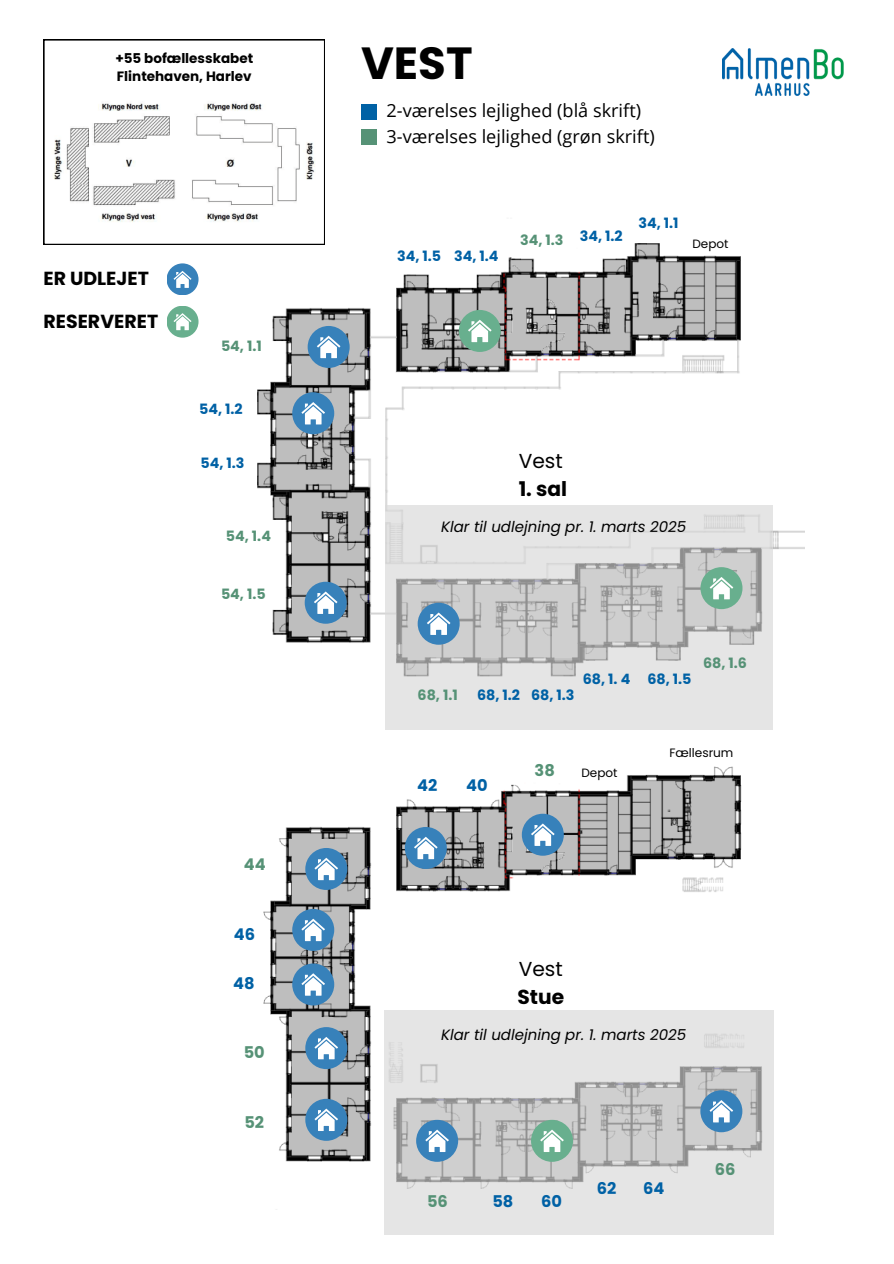
<style>
.page{position:relative;width:894px;height:1264px;background:#fff}
.page>*{position:absolute;margin:0;border:0;box-sizing:border-box;transform-origin:0 0}
.t1{font:700 45px "Poppins";color:#000}
.t2{font:20.25px/28.2px "Poppins";color:#000}
.t3{font:700 20.25px "Poppins";color:#000}
.t4{font:700 18.9px "Poppins";color:#000}
.t5{font:18.15px/25.2px "Open Sans";color:#000}
.t6{font:700 16.2px "Poppins";color:#0061a5}
.t7{font:700 16.2px "Poppins";color:#569276}
.t8{font:italic 15px "Poppins";color:#000}
.t9{font:700 14.25px "Poppins";color:#0061a5}
.t10{font:700 14.25px "Poppins";color:#569276}
.t11{font:700 13.5px/18px "Poppins";color:#000}
.t12{font:12.15px "Poppins";color:#000}
.t13{font:12px "Poppins";color:#000}
.s1{font-weight:400;color:#fff}
.s2{font-weight:700}
</style>
<div class="page">
<img style="left:722px;top:49px;width:121px;height:46px">
<div style="left:361px;top:104px;width:15px;height:15px;background:#0061a5"></div>
<div style="left:361px;top:129px;width:15px;height:15px;background:#569276"></div>
<img style="left:244px;top:243px;width:560px;height:992px">
<svg style="left:385px;top:505px;width:387px;height:225px;background:#d7d7d7"></svg>
<svg style="left:43px;top:39px;width:282px;height:205px"></svg>
<img style="left:49px;top:92px;width:272px;height:131px">
<div style="left:479px;top:443px;width:137px;height:59px;background:#fff"></div>
<div style="left:479px;top:950px;width:137px;height:59px;background:#fff"></div>
<div style="left:305px;top:848px;width:42px;height:42px;background:#3781ba;border-radius:50%"></div>
<svg style="left:314px;top:857px;width:24px;height:23px"></svg>
<div style="left:292px;top:908px;width:42px;height:42px;background:#3781ba;border-radius:50%"></div>
<svg style="left:301px;top:918px;width:24px;height:23px"></svg>
<div style="left:305px;top:1027px;width:42px;height:42px;background:#3781ba;border-radius:50%"></div>
<svg style="left:314px;top:1037px;width:24px;height:22px"></svg>
<svg style="left:383px;top:1010px;width:390px;height:225px;background:#d9d9d9"></svg>
<div style="left:416px;top:1119px;width:42px;height:42px;background:#3781ba;border-radius:50%"></div>
<svg style="left:425px;top:1129px;width:24px;height:22px"></svg>
<div style="left:166px;top:263px;width:32px;height:32px;background:#3781ba;border-radius:50%"></div>
<svg style="left:173px;top:271px;width:18px;height:17px"></svg>
<div style="left:305px;top:1098px;width:42px;height:42px;background:#3781ba;border-radius:50%"></div>
<svg style="left:314px;top:1108px;width:24px;height:22px"></svg>
<div style="left:292px;top:963px;width:42px;height:42px;background:#3781ba;border-radius:50%"></div>
<svg style="left:301px;top:973px;width:24px;height:22px"></svg>
<div style="left:292px;top:392px;width:42px;height:42px;background:#3781ba;border-radius:50%"></div>
<svg style="left:301px;top:402px;width:24px;height:22px"></svg>
<div style="left:404px;top:827px;width:42px;height:42px;background:#3781ba;border-radius:50%"></div>
<svg style="left:414px;top:836px;width:23px;height:23px"></svg>
<div style="left:458px;top:310px;width:42px;height:42px;background:#68af8e;border-radius:50%"></div>
<svg style="left:468px;top:320px;width:23px;height:22px"></svg>
<div style="left:166px;top:306px;width:32px;height:31px;background:#68af8e;border-radius:50%"></div>
<svg style="left:173px;top:313px;width:18px;height:17px"></svg>
<div style="left:700px;top:1090px;width:42px;height:42px;background:#3781ba;border-radius:50%"></div>
<svg style="left:709px;top:1100px;width:24px;height:22px"></svg>
<div style="left:700px;top:567px;width:42px;height:42px;background:#68af8e;border-radius:50%"></div>
<svg style="left:709px;top:577px;width:24px;height:22px"></svg>
<div style="left:521px;top:813px;width:42px;height:42px;background:#3781ba;border-radius:50%"></div>
<svg style="left:531px;top:823px;width:23px;height:23px"></svg>
<div style="left:304px;top:581px;width:42px;height:42px;background:#3781ba;border-radius:50%"></div>
<svg style="left:314px;top:591px;width:23px;height:23px"></svg>
<div style="left:307px;top:326px;width:42px;height:42px;background:#3781ba;border-radius:50%"></div>
<svg style="left:317px;top:336px;width:23px;height:22px"></svg>
<div style="left:531px;top:1119px;width:42px;height:42px;background:#68af8e;border-radius:50%"></div>
<svg style="left:540px;top:1129px;width:23px;height:22px"></svg>
<div style="left:417px;top:602px;width:42px;height:42px;background:#3781ba;border-radius:50%"></div>
<svg style="left:427px;top:612px;width:23px;height:23px"></svg>
<p class="t11" style="left:115px;top:49px;width:139px">+55 bofællesskabet<br>Flintehaven, Harlev</p>
<p class="t4" style="left:43px;top:265px;width:107px">ER UDLEJET</p>
<p class="t4" style="left:43px;top:308px;width:116px">RESERVERET</p>
<p class="t10" style="left:221px;top:336px;width:42px">54, 1.1</p>
<p class="t9" style="left:199px;top:399px;width:45px">54, 1.2</p>
<p class="t9" style="left:200px;top:453px;width:46px">54, 1.3</p>
<p class="t10" style="left:226px;top:526px;width:47px">54, 1.4</p>
<h5 class="t10" style="left:221px;top:584px;width:46px">54, 1.5</h5>
<h3 class="t7" style="left:244px;top:853px;width:23px">44</h3>
<p class="t6" style="left:234px;top:922px;width:23px">46</p>
<p class="t6" style="left:233px;top:971px;width:23px">48</p>
<p class="t7" style="left:244px;top:1041px;width:23px">50</p>
<p class="t7" style="left:244px;top:1111px;width:21px">52</p>
<h5 class="t1" style="left:361px;top:31px;width:113px">VEST</h5>
<p class="t5" style="left:386px;top:98px;width:269px">2-værelses lejlighed (blå skrift)<br>3-værelses lejlighed (grøn skrift)</p>
<p class="t9" style="left:397px;top:246px;width:46px">34, 1.5</p>
<p class="t9" style="left:454px;top:246px;width:46px">34, 1.4</p>
<p class="t10" style="left:520px;top:230px;width:45px">34, 1.3</p>
<p class="t9" style="left:579px;top:226px;width:44px">34, 1.2</p>
<p class="t9" style="left:638px;top:213px;width:42px">34, 1.1</p>
<p class="t13" style="left:692px;top:235px;width:38px">Depot</p>
<h3 class="t2" style="left:518px;top:447px;width:46px">Vest</h3>
<h6 class="t3" style="left:514px;top:475px;width:54px"><span class="s1">.</span>1. sal</h6>
<p class="t2" style="left:534px;top:480px;width:46px">1. sal</p>
<p class="t8" style="left:441px;top:516px;width:246px">Klar til udlejning pr. 1. marts 2025</p>
<p class="t10" style="left:417px;top:685px;width:42px">68, 1.1</p>
<h5 class="t9" style="left:477px;top:685px;width:44px">68, 1.2</h5>
<h5 class="t9" style="left:531px;top:685px;width:45px">68, 1.3</h5>
<h5 class="t9" style="left:582px;top:668px;width:49px">68, 1. 4</h5>
<h5 class="t9" style="left:647px;top:668px;width:46px">68, 1.5</h5>
<h5 class="t10" style="left:703px;top:652px;width:45px">68, 1.6</h5>
<p class="t6" style="left:417px;top:774px;width:22px">42</p>
<p class="t6" style="left:466px;top:774px;width:23px">40</p>
<h6 class="t7" style="left:534px;top:759px;width:22px">38</h6>
<p class="t13" style="left:581px;top:764px;width:38px">Depot</p>
<p class="t12" style="left:669px;top:744px;width:65px">Fællesrum</p>
<h4 class="t2" style="left:517px;top:954px;width:48px">Vest<br><span class="s2">Stue</span></h4>
<p class="t8" style="left:441px;top:1023px;width:246px">Klar til udlejning pr. 1. marts 2025</p>
<p class="t7" style="left:427px;top:1189px;width:22px">56</p>
<p class="t6" style="left:492px;top:1189px;width:22px">58</p>
<h5 class="t6" style="left:541px;top:1189px;width:22px">60</h5>
<h5 class="t6" style="left:596px;top:1176px;width:21px">62</h5>
<h5 class="t6" style="left:643px;top:1176px;width:23px">64</h5>
<h5 class="t7" style="left:714px;top:1157px;width:22px">66</h5>
</div>
